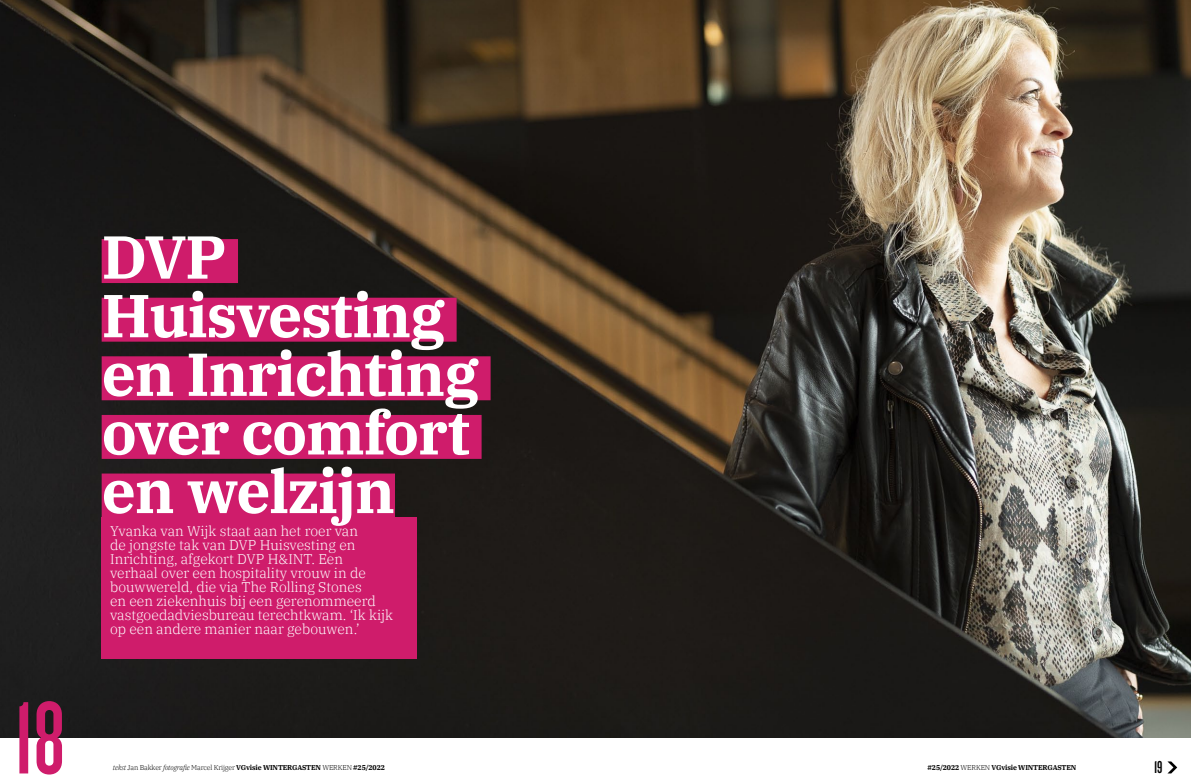
<style>
.page{position:relative;width:1191px;height:780px;background:#fff}
.page>*{position:absolute;margin:0;border:0;box-sizing:border-box;transform-origin:0 0}
.t1{font:107px "Knockout HTF47 Bantamweight";color:#cf1c6b}
.t2{font:700 60.5px/58.6px "IBM Plex Serif";letter-spacing:-.02em;color:#fff}
.t3{font:18px "Knockout HTF47 Bantamweight";color:#000}
.t4{font:300 14px/14px "IBM Plex Serif";color:#fff}
.t5{font:300 7px "IBM Plex Serif";letter-spacing:-.02em;color:#000}
.t6{font:700 7px "IBM Plex Serif";letter-spacing:-.02em;color:#000}
.s1{font-style:italic}
.s2{font-weight:700}
.s3{font-weight:300}
</style>
<div class="page">
<img style="left:0;top:0;width:1191px;height:737px">
<svg style="left:1167px;top:761px;width:10px;height:12px"></svg>
<div style="left:102px;top:517px;width:315px;height:141px;background:#cf1c6b"></div>
<div style="left:102px;top:239px;width:136px;height:44px;background:#cf1c6b"></div>
<div style="left:102px;top:298px;width:354px;height:43px;background:#cf1c6b"></div>
<div style="left:102px;top:356px;width:388px;height:44px;background:#cf1c6b"></div>
<div style="left:102px;top:415px;width:379px;height:44px;background:#cf1c6b"></div>
<div style="left:102px;top:473px;width:293px;height:44px;background:#cf1c6b"></div>
<h1 class="t1" style="left:14px;top:685px;width:52px">18</h1>
<h2 class="t2" style="left:102px;top:223px;width:379px">DVP<br>Huisvesting en Inrichting over comfort en welzijn</h2>
<p class="t4" style="left:110px;top:523px;width:284px">Yvanka van Wijk staat aan het roer van<br>de jongste tak van DVP Huisvesting en Inrichting, afgekort DVP H&amp;INT. Een verhaal over een hospitality vrouw in de bouwwereld, die via The Rolling Stones<br>en een ziekenhuis bij een gerenommeerd vastgoedadviesbureau terechtkwam. ‘Ik kijk op een andere manier naar gebouwen.’</p>
<p class="t5" style="left:113px;top:762px;width:273px"><span class="s1">tekst</span> Jan Bakker <span class="s1">fotografie</span> Marcel Krijger <span class="s2">VGvisie wintergasten</span> WERKEN <span class="s2">#25/2022</span></p>
<p class="t6" style="left:927px;top:761px;width:150px">#25/2022 <span class="s3">WERKEN</span> VGvisie wintergasten</p>
<p class="t3" style="left:1154px;top:758px;width:10px">19</p>
</div>
